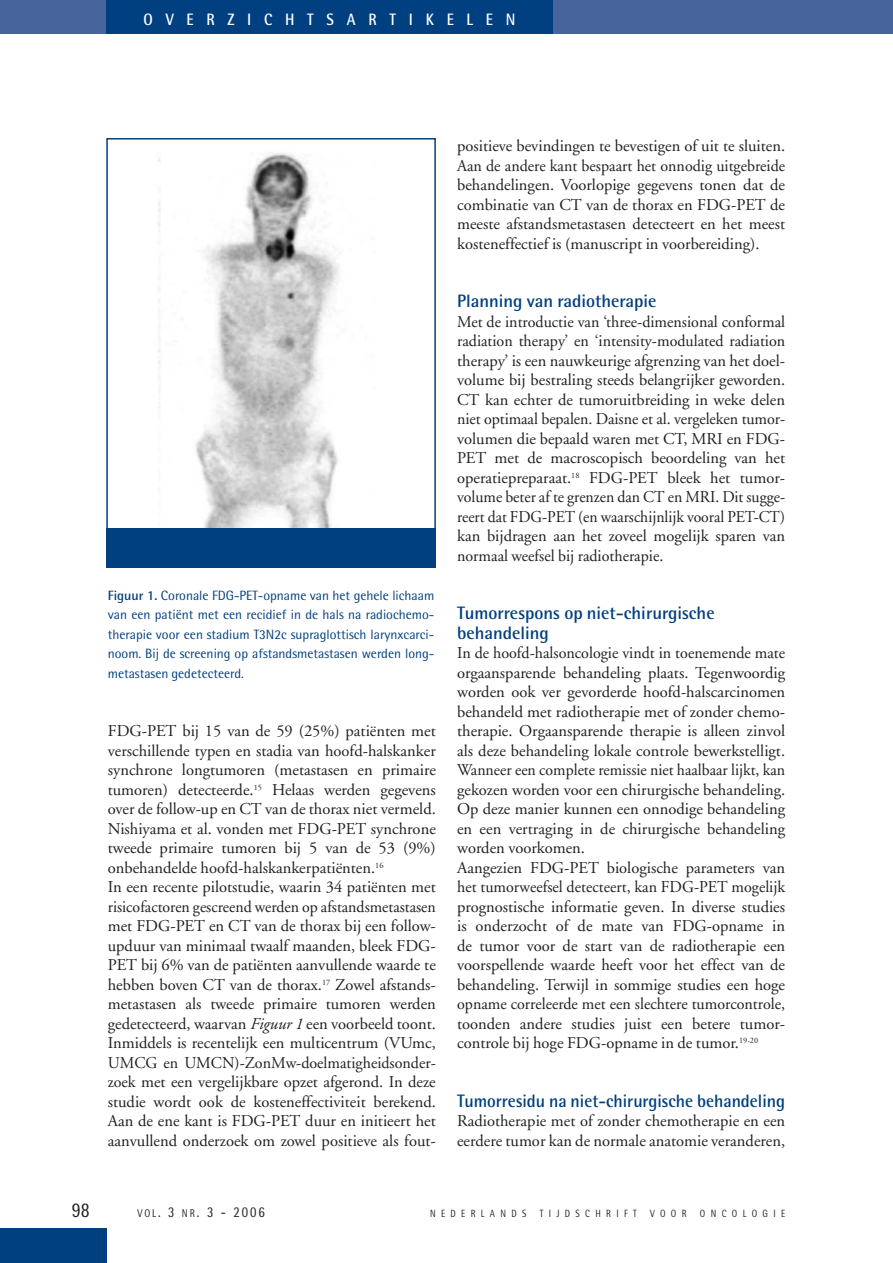
<style>
.page{position:relative;width:893px;height:1263px;background:#fff}
.page>*{position:absolute;margin:0;border:0;box-sizing:border-box;transform-origin:0 0}
.t1{font:21px "Rotis Semi Sans";color:#231f20;scale:.85 1}
.t2{font:700 18px/19.5px "Rotis Semi Sans";color:#003f80}
.t3{font:700 18px "Rotis Semi Sans";color:#003f80;scale:.96 1}
.t4{font:16.5px/19.5px "Adobe Garamond";color:#231f20}
.t5{font:700 16.5px "Rotis Semi Sans";letter-spacing:.86em;color:#fff;scale:.9 1}
.t6{font:15px "Rotis Semi Sans";color:#231f20;scale:.85 1}
.t7{font:13.5px/19.5px "Rotis Semi Sans";color:#003f80;text-align:justify}
.t8{font:10.5px "Rotis Semi Sans";letter-spacing:.6em;color:#231f20;scale:.85 1}
.s1{font-weight:700}
.s2{font-style:italic}
.s3{font-size:11.25px}
</style>
<div class="page">
<div style="left:0;top:0;width:893px;height:34px;background:#48649c"></div>
<div style="left:0;top:1229px;width:106px;height:34px;background:#003f80"></div>
<div style="left:106px;top:0;width:447px;height:34px;background:#003f80"></div>
<img style="left:158px;top:152px;width:181px;height:376px">
<div style="left:106px;top:138px;width:330px;height:429px;border:2px solid #003f80"></div>
<div style="left:106px;top:528px;width:330px;height:39px;background:#003f80"></div>
<p class="t5" style="left:144px;top:14px;width:415px">OVERZICHTSARTIKELEN</p>
<p class="t4" style="left:457px;top:138px;width:330px;text-align:justify">positieve bevindingen te bevestigen of uit te sluiten.<br>Aan de andere kant bespaart het onnodig uitgebreide behandelingen. Voorlopige gegevens tonen dat de combinatie van CT van de thorax en FDG-PET de meeste afstandsmetastasen detecteert en het meest kosteneffectief is (manuscript in voorbereiding).</p>
<p class="t7" style="left:108px;top:587px;width:328px"><span class="s1">Figuur 1.</span> Coronale FDG-PET-opname van het gehele lichaam van een patiënt met een recidief in de hals na radiochemo&shy;therapie voor een stadium T3N2c supraglottisch larynxcarci&shy;noom. Bij de screening op afstandsmetastasen werden long&shy;metastasen gedetecteerd.</p>
<p class="t4" style="left:108px;top:723px;width:330px">FDG-PET bij 15 van de 59 (25%) patiënten met verschillende typen en stadia van hoofd-halskanker synchrone longtumoren (metastasen en primaire tumoren) detecteerde.<sup>15</sup> Helaas werden gegevens over de follow-up en CT van de thorax niet vermeld.<br>Nishiyama et al. vonden met FDG-PET synchrone tweede primaire tumoren bij 5 van de 53 (9%) onbehandelde hoofd-halskankerpatiënten.<sup>16<br></sup>In een recente pilotstudie, waarin 34 patiënten met risicofactoren gescreend werden op afstandsmetastasen met FDG-PET en CT van de thorax bij een follow&shy;upduur van minimaal twaalf maanden, bleek FDG-PET bij 6% van de patiënten aanvullende waarde te hebben boven CT van de thorax.<sup>17</sup> Zowel afstands&shy;metastasen als tweede primaire tumoren werden gedetecteerd, waarvan <span class="s2">Figuur 1</span> een voorbeeld toont.<br>Inmiddels is recentelijk een multicentrum (VUmc, UMCG en UMCN)-ZonMw-doelmatigheidsonder&shy;zoek met een vergelijkbare opzet afgerond. In deze studie wordt ook de kosteneffectiviteit berekend.<br>Aan de ene kant is FDG-PET duur en initieert het aanvullend onderzoek om zowel positieve als fout-</p>
<p class="t2" style="left:457px;top:293px;width:201px">Planning van radiotherapie</p>
<p class="t4" style="left:457px;top:313px;width:330px;text-align:justify">Met de introductie van ‘three-dimensional conformal radiation therapy’ en ‘intensity-modulated radiation therapy’ is een nauwkeurige afgrenzing van het doel&shy;volume bij bestraling steeds belangrijker geworden.<br>CT kan echter de tumoruitbreiding in weke delen niet optimaal bepalen. Daisne et al. vergeleken tumor&shy;volumen die bepaald waren met CT, MRI en FDG-PET met de macroscopisch beoordeling van het operatiepreparaat.<sup>18</sup> FDG-PET bleek het tumor&shy;volume beter af te grenzen dan CT en MRI. Dit sugge&shy;reert dat FDG-PET (en waarschijnlijk vooral PET-CT) kan bijdragen aan het zoveel mogelijk sparen van normaal weefsel bij radiotherapie.</p>
<p class="t2" style="left:457px;top:605px;width:259px">Tumorrespons op niet-chirurgische behandeling</p>
<p class="t4" style="left:457px;top:645px;width:330px">In de hoofd-halsoncologie vindt in toenemende mate orgaansparende behandeling plaats. Tegenwoordig worden ook ver gevorderde hoofd-halscarcinomen behandeld met radiotherapie met of zonder chemo&shy;therapie. Orgaansparende therapie is alleen zinvol als deze behandeling lokale controle bewerkstelligt.<br>Wanneer een complete remissie niet haalbaar lijkt, kan gekozen worden voor een chirurgische behandeling.<br>Op deze manier kunnen een onnodige behandeling en een vertraging in de chirurgische behandeling worden voorkomen.<br>Aangezien FDG-PET biologische parameters van het tumorweefsel detecteert, kan FDG-PET mogelijk prognostische informatie geven. In diverse studies is onderzocht of de mate van FDG-opname in de tumor voor de start van de radiotherapie een voorspellende waarde heeft voor het effect van de behandeling. Terwijl in sommige studies een hoge opname correleerde met een slechtere tumorcontrole, toonden andere studies juist een betere tumor&shy;controle bij hoge FDG-opname in de tumor.<sup>19-20</sup></p>
<p class="t3" style="left:457px;top:1094px;width:343px">Tumorresidu na niet-chirurgische behandeling</p>
<p class="t4" style="left:457px;top:1113px;width:330px">Radiotherapie met of zonder chemotherapie en een eerdere tumor kan de normale anatomie veranderen,</p>
<p class="t1" style="left:72px;top:1202px;width:23px">98</p>
<p class="t6" style="left:138px;top:1207px;width:151px"><span class="s3">VOL</span>. 3 <span class="s3">NR</span>. 3 - 2006</p>
<p class="t8" style="left:430px;top:1210px;width:115px">NEDERLANDS</p>
<p class="t8" style="left:540px;top:1210px;width:116px">TIJDSCHRIFT</p>
<p class="t8" style="left:650px;top:1210px;width:44px">VOOR</p>
<p class="t8" style="left:700px;top:1210px;width:102px">ONCOLOGIE</p>
</div>
